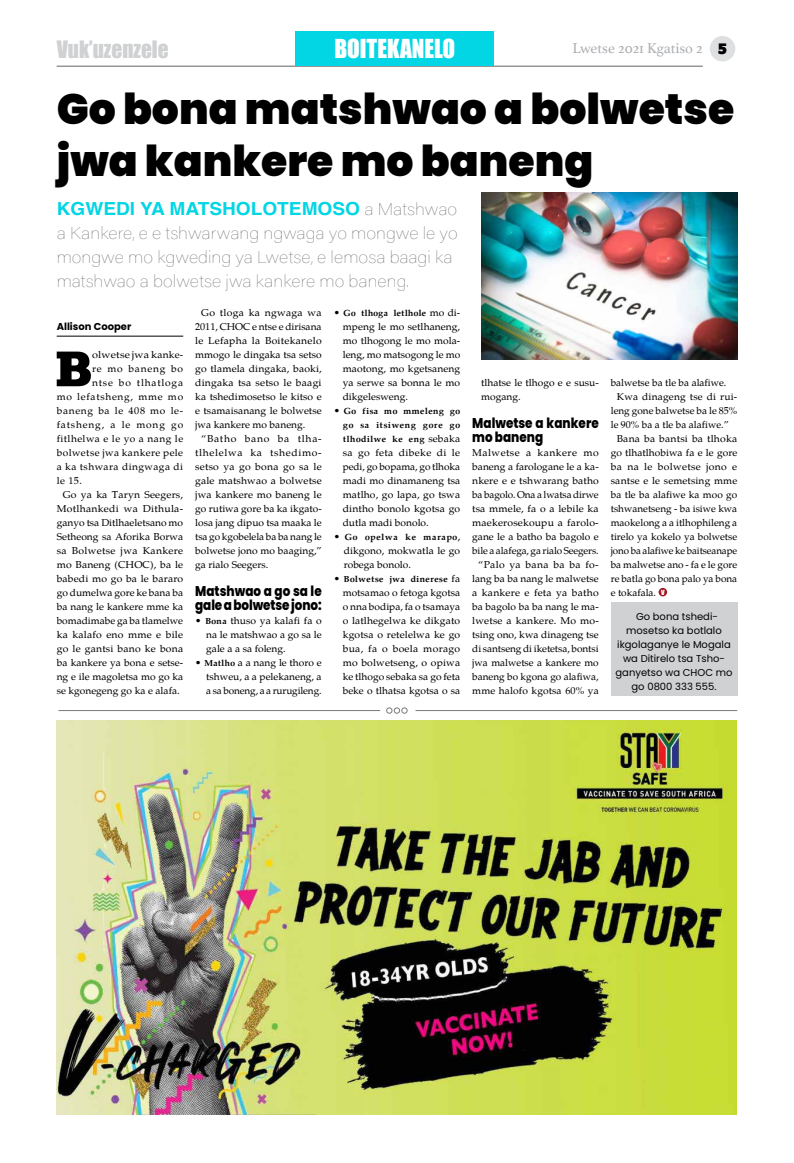
<style>
.page{position:relative;width:794px;height:1163px;background:#fff}
.page>*{position:absolute;margin:0;border:0;box-sizing:border-box;transform-origin:0 0}
.t1{font:49.5px "Merit";color:#000}
.t2{font:900 42.6px/52px "Poppins";color:#000}
.t3{font:24px "Impact";color:#fff}
.t4{font:22px "Impact";color:#cfd1d2}
.t5{font:700 18px "Helvetica";color:#02d6e4;scale:1.06 1}
.t6{font:17px/24px "Acumin Variable Concept";color:#58595b;scale:1.06 1}
.t7{font:15px "Athelas";color:#adafb2}
.t8{font:900 15px "Fava";color:#000}
.t9{font:800 14.2px/14px "Poppins";color:#000;scale:.85 1}
.t10{font:10px/14px "Palatino";color:#000;text-align:center;scale:1.04 1}
.t11{font:10px/14px "Palatino";color:#000;text-align:justify}
.t12{font:10px "Poppins";color:#000}
.t13{font:10px "Palatino";letter-spacing:.02em;color:#000;scale:1.04 1}
.t14{font:10px "Palatino";letter-spacing:.025em;color:#000;scale:1.04 1}
.t15{font:10px "Palatino";letter-spacing:.06em;color:#000;scale:1.04 1}
.t16{font:10px "Palatino";letter-spacing:.03em;color:#000;scale:1.04 1}
.t17{font:10px "Palatino";letter-spacing:.065em;color:#000;scale:1.04 1}
.t18{font:700 10px "Poppins";color:#000}
.t19{font:9.9px "Palatino";letter-spacing:.04em;color:#000}
.t20{font:9.9px "Palatino";letter-spacing:.065em;color:#000}
.t21{font:9.9px "Palatino";letter-spacing:.075em;color:#000}
.t22{font:9.9px "Palatino";letter-spacing:.08em;color:#000}
.t23{font:9.9px "Palatino";letter-spacing:.015em;color:#000;scale:1.1 1}
.s1{font-family:"Acumin Variable Concept";font-weight:400;font-size:17px;color:#58595b}
.s2{font-size:18px}
.s3{font-weight:700}
.s4{font-family:"Impact";font-size:8px;color:#fff}
</style>
<div class="page">
<div style="left:710px;top:36px;width:25px;height:25px;background:#dedfe0;border-radius:50%"></div>
<hr style="left:57px;top:66px;width:646px;height:1px;background:#636466">
<div style="left:296px;top:31px;width:198px;height:35px;background:#02d6e4"></div>
<hr style="left:57px;top:336px;width:126px;height:1px;background:#000">
<svg style="left:658px;top:587px;width:9px;height:9px"></svg>
<div style="left:611px;top:602px;width:126px;height:94px;background:#cfd1d2"></div>
<img style="left:481px;top:192px;width:256px;height:167px">
<hr style="left:58px;top:710px;width:322px;height:1px;background:#797a7d">
<svg style="left:386px;top:707px;width:21px;height:6px"></svg>
<hr style="left:415px;top:710px;width:322px;height:1px;background:#797a7d">
<img style="left:57px;top:720px;width:679px;height:394px">
<h3 class="t3" style="left:334px;top:30px;width:122px">BOITEKANELO</h3>
<h3 class="t4" style="left:57px;top:33px;width:113px">Vuk’uzenzele</h3>
<h3 class="t8" style="left:718px;top:39px;width:11px">5</h3>
<h2 class="t2" style="left:57px;top:83px;width:679px">Go bona matshwao a bolwetse jwa kankere mo baneng</h2>
<h3 class="t7" style="left:572px;top:36px;width:132px">Lwetse 2021 Kgatiso 2</h3>
<h3 class="t5" style="left:57px;top:194px;width:379px">KGWEDI YA MATSHOLOTEMOSO <span class="s1">a Matshwao</span></h3>
<h3 class="t6" style="left:57px;top:220px;width:380px">a Kankere, e e tshwarwang ngwaga yo mongwe le yo mongwe mo kgweding ya Lwetse, e lemosa baagi ka matshwao a bolwetse jwa kankere mo baneng<span class="s2">.</span></h3>
<p class="t18" style="left:57px;top:321px;width:76px">Allison Cooper</p>
<h1 class="t1" style="left:55px;top:341px;width:38px">B</h1>
<p class="t23" style="left:92px;top:347px;width:84px">olwetse jwa kanke-</p>
<p class="t21" style="left:92px;top:361px;width:93px">re mo baneng bo</p>
<p class="t21" style="left:92px;top:375px;width:93px">ntse bo tlhatloga</p>
<p class="t20" style="left:57px;top:389px;width:128px">mo lefatsheng, mme mo</p>
<p class="t20" style="left:57px;top:403px;width:128px">baneng ba le 408 mo le-</p>
<p class="t22" style="left:57px;top:417px;width:128px">fatsheng, a le mong go</p>
<p class="t19" style="left:57px;top:431px;width:128px">fitlhelwa e le yo a nang le</p>
<p class="t19" style="left:57px;top:445px;width:128px">bolwetse jwa kankere pele</p>
<p class="t19" style="left:57px;top:459px;width:128px">a ka tshwara dingwaga di</p>
<p class="t19" style="left:57px;top:473px;width:27px">le 15.</p>
<p class="t10" style="left:57px;top:487px;width:123px">Go ya ka Taryn Seegers,<br>Motlhankedi wa Dithula&shy;ganyo tsa Ditlhaeletsano mo<br>Setheong sa Aforika Borwa sa Bolwetse jwa Kankere mo Baneng (CHOC), ba le babedi mo go ba le bararo go dumelwa gore ke bana ba ba nang le kankere mme ka bomadimabe ga ba tlamelwe ka kalafo eno mme e bile go le gantsi bano ke bona ba kankere ya bona e setse&shy;ng e ile magoletsa mo go ka se kgonegeng go ka e alafa.</p>
<p class="t14" style="left:201px;top:305px;width:117px">Go tloga ka ngwaga wa</p>
<p class="t11" style="left:195px;top:319px;width:128px">2011, CHOC e ntse e dirisana</p>
<p class="t14" style="left:195px;top:333px;width:123px">le Lefapha la Boitekanelo</p>
<p class="t11" style="left:195px;top:347px;width:128px">mmogo le dingaka tsa setso</p>
<p class="t10" style="left:195px;top:361px;width:123px">go tlamela dingaka, baoki,</p>
<p class="t13" style="left:195px;top:375px;width:123px">dingaka tsa setso le baagi</p>
<p class="t11" style="left:195px;top:389px;width:128px">ka tshedimosetso le kitso e</p>
<p class="t11" style="left:195px;top:403px;width:128px">e tsamaisanang le bolwetse</p>
<p class="t11" style="left:195px;top:417px;width:112px">jwa kankere mo baneng.</p>
<p class="t17" style="left:201px;top:431px;width:117px">“Batho bano ba tlha-</p>
<p class="t15" style="left:195px;top:445px;width:123px">tlhelelwa ka tshedimo-</p>
<p class="t13" style="left:195px;top:459px;width:123px">setso ya go bona go sa le</p>
<p class="t10" style="left:195px;top:473px;width:123px">gale matshwao a bolwetse</p>
<p class="t10" style="left:195px;top:487px;width:123px">jwa kankere mo baneng le</p>
<p class="t11" style="left:195px;top:501px;width:128px">go rutiwa gore ba ka ikgato-</p>
<p class="t11" style="left:195px;top:515px;width:128px">losa jang dipuo tsa maaka le</p>
<p class="t11" style="left:195px;top:529px;width:128px">tsa go kgobelela ba ba nang le</p>
<p class="t11" style="left:195px;top:543px;width:128px">bolwetse jono mo baaging,”</p>
<p class="t11" style="left:195px;top:557px;width:75px">ga rialo Seegers.</p>
<h3 class="t9" style="left:195px;top:584px;width:150px">Matshwao a go sa le gale a bolwetse jono:</h3>
<p class="t11" style="left:206px;top:613px;width:117px;text-indent:-11px">• <span class="s3">Bona</span> thuso ya kalafi fa o na le matshwao a go sa le gale a a sa foleng.</p>
<p class="t11" style="left:206px;top:655px;width:117px;text-indent:-11px">• <span class="s3">Matlho</span> a a nang le thoro e tshweu, a a pelekaneng, a a sa boneng, a a rurugileng.</p>
<p class="t11" style="left:343px;top:305px;width:119px;text-indent:-9px">• <span class="s3">Go tlhoga letlhole</span> mo di&shy;mpeng le mo setlhaneng, mo tlhogong le mo mola&shy;leng, mo matsogong le mo maotong, mo kgetsaneng ya serwe sa bonna le mo dikgelesweng.</p>
<p class="t10" style="left:343px;top:403px;width:114px;text-align:justify;text-indent:-9px">• <span class="s3">Go fisa mo mmeleng go go sa itsiweng gore go tlhodilwe ke eng</span> sebaka sa go feta dibeke di le pedi, go bopama, go tlhoka madi mo dinamaneng tsa matlho, go lapa, go tswa dintho bonolo kgotsa go dutla madi bonolo.</p>
<p class="t10" style="left:344px;top:529px;width:113px;text-align:justify;text-indent:-10px">• <span class="s3">Go opelwa ke marapo, </span>dikgono, mokwatla le go robega bonolo.</p>
<p class="t11" style="left:343px;top:571px;width:119px;text-indent:-9px">• <span class="s3">Bolwetse jwa dinerese</span> fa motsamao o fetoga kgotsa o nna bodipa, fa o tsamaya o latlhegelwa ke dikgato kgotsa o retelelwa ke go bua, fa o boela morago mo bolwetseng, o opiwa ke tlhogo sebaka sa go feta beke o tlhatsa kgotsa o sa</p>
<p class="t11" style="left:481px;top:375px;width:119px">tlhatse le tlhogo e e susu&shy;mogang.</p>
<h3 class="t9" style="left:472px;top:416px;width:150px">Malwetse a kankere mo baneng</h3>
<p class="t10" style="left:472px;top:445px;width:123px">Malwetse a kankere mo baneng a farologane le a ka&shy;nkere e e tshwarang batho ba bagolo. Ona a lwatsa dirwe tsa mmele, fa o a lebile ka maekerosekoupu a farolo&shy;gane le a batho ba bagolo e bile a alafega, ga rialo Seegers. “Palo ya bana ba ba fo&shy;lang ba ba nang le malwetse a kankere e feta ya batho ba bagolo ba ba nang le ma&shy;lwetse a kankere. Mo mo&shy;tsing ono, kwa dinageng tse di santseng di iketetsa, bontsi jwa malwetse a kankere mo baneng bo kgona go alafiwa, mme halofo kgotsa 60% ya</p>
<p class="t11" style="left:611px;top:375px;width:117px">balwetse ba tle ba alafiwe.</p>
<p class="t11" style="left:617px;top:389px;width:122px">Kwa dinageng tse di rui-</p>
<p class="t11" style="left:611px;top:403px;width:128px">leng gone balwetse ba le 85%</p>
<p class="t11" style="left:611px;top:417px;width:119px">le 90% ba a tle ba alafiwe.”</p>
<p class="t10" style="left:617px;top:431px;width:117px">Bana ba bantsi ba tlhoka</p>
<p class="t11" style="left:611px;top:445px;width:128px">go tlhatlhobiwa fa e le gore</p>
<p class="t16" style="left:611px;top:459px;width:123px">ba na le bolwetse jono e</p>
<p class="t10" style="left:611px;top:473px;width:123px">santse e le semetsing mme</p>
<p class="t11" style="left:611px;top:487px;width:128px">ba tle ba alafiwe ka moo go</p>
<p class="t11" style="left:611px;top:501px;width:128px">tshwanetseng - ba isiwe kwa</p>
<p class="t11" style="left:611px;top:515px;width:128px">maokelong a a itlhophileng a</p>
<p class="t11" style="left:611px;top:529px;width:128px">tirelo ya kokelo ya bolwetse</p>
<p class="t11" style="left:611px;top:543px;width:128px">jono ba alafiwe ke baitseanape</p>
<p class="t11" style="left:611px;top:557px;width:128px">ba malwetse ano - fa e le gore</p>
<p class="t11" style="left:611px;top:571px;width:128px">re batla go bona palo ya bona</p>
<p class="t11" style="left:611px;top:585px;width:55px">e tokafala. <span class="s4">v</span></p>
<p class="t12" style="left:636px;top:610px;width:84px">Go bona tshedi-</p>
<p class="t12" style="left:626px;top:624px;width:97px">mosetso ka botlalo</p>
<p class="t12" style="left:617px;top:638px;width:115px">ikgolaganye le Mogala</p>
<p class="t12" style="left:623px;top:652px;width:103px">wa Ditirelo tsa Tsho-</p>
<p class="t12" style="left:615px;top:666px;width:118px">ganyetso wa CHOC mo</p>
<p class="t12" style="left:631px;top:680px;width:86px">go 0800 333 555.</p>
</div>
